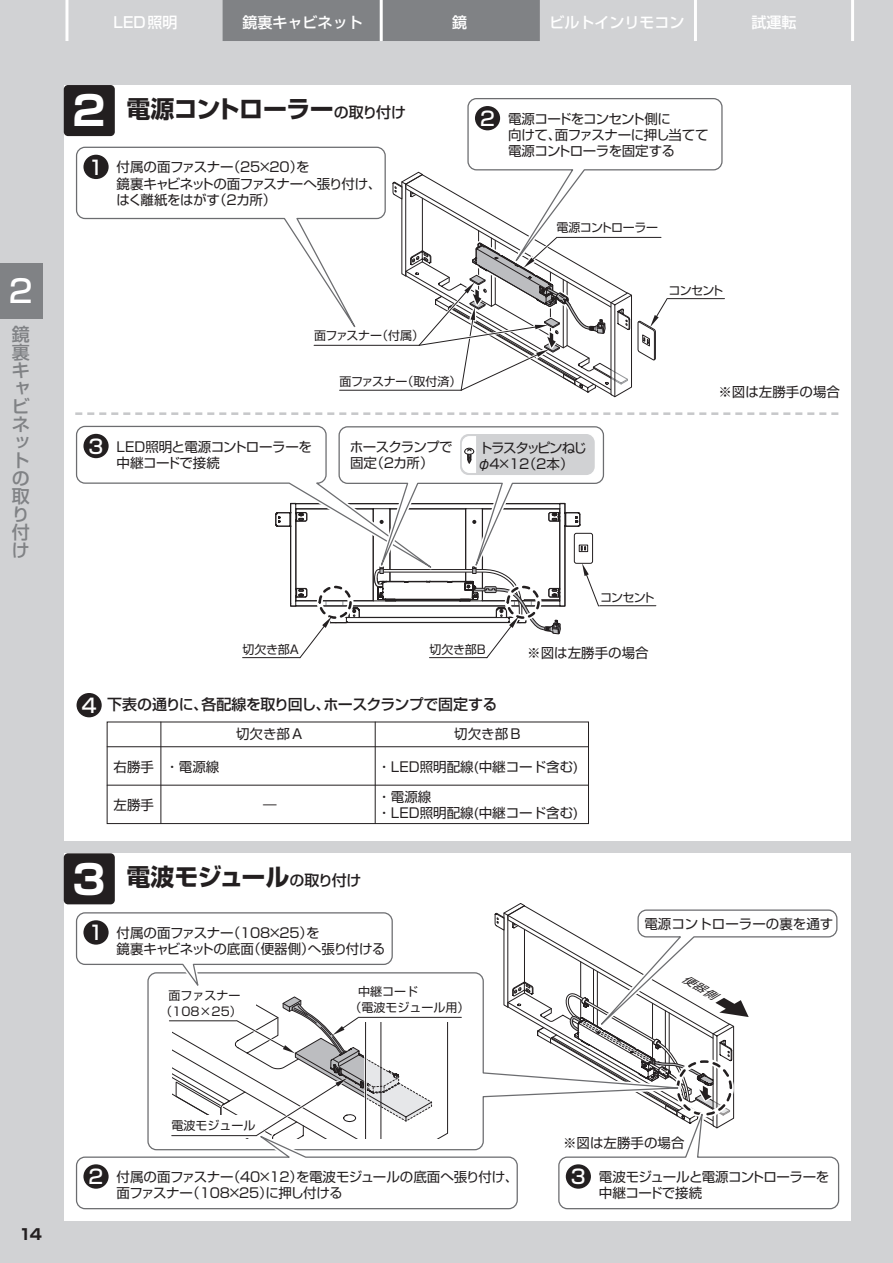
<style>
.page{position:relative;width:893px;height:1263px;background:#d1d2d4}
.page>*{position:absolute;margin:0;border:0;box-sizing:border-box;transform-origin:0 0}
.t1{font:500 31.5px "Shin Go Pro";color:#fff}
.t2{font:700 24px "Shin Go Pro";letter-spacing:-.025em;color:#231f20}
.t3{font:500 19.5px "Shin Go Pro";color:#fff}
.t4{font:500 18px/18px "Shin Go Pro";color:#808285}
.t5{font:500 15px "Shin Go Pro";letter-spacing:-.03em;color:#231f20}
.t6{font:500 15px "Shin Go Pro";color:#fff}
.t7{font:700 15px "Shin Go Pro";color:#231f20}
.t8{font:13.5px/16.2px "Shin Go Pro";letter-spacing:-.025em;color:#231f20}
.t9{font:13.5px/16.5px "Shin Go Pro";color:#231f20}
.t10{font:13.5px/16.2px "Shin Go Pro";letter-spacing:-.11em;color:#231f20}
.t11{font:12px/16.2px "Shin Go Pro";color:#231f20;text-align:center}
.t12{font:12px "Shin Go Pro";letter-spacing:-.035em;color:#231f20}
.s1{font-size:40.5px;color:#fff}
.s2{font-weight:500;font-size:15px}
.s3{font-size:19.5px;color:#fff}
</style>
<div class="page">
<div style="left:64px;top:85px;width:786px;height:755px;background:#fff"></div>
<div style="left:64px;top:853px;width:786px;height:367px;background:#fff"></div>
<div style="left:64px;top:85px;width:51px;height:51px;background:#231f20;border-radius:4px"></div>
<div style="left:64px;top:853px;width:51px;height:51px;background:#231f20;border-radius:4px"></div>
<div style="left:77px;top:693px;width:25px;height:24px;background:#231f20;border-radius:50%"></div>
<svg style="left:77px;top:412px;width:761px;height:3px"></svg>
<svg style="left:75px;top:146px;width:311px;height:200px"></svg>
<div style="left:83px;top:155px;width:26px;height:24px;background:#231f20;border-radius:50%"></div>
<svg style="left:75px;top:425px;width:244px;height:59px"></svg>
<div style="left:83px;top:434px;width:26px;height:24px;background:#231f20;border-radius:50%"></div>
<hr style="left:107px;top:746px;width:481px;height:1px;background:#231f20">
<hr style="left:107px;top:785px;width:481px;height:1px;background:#231f20">
<hr style="left:375px;top:722px;width:1px;height:101px;background:#231f20">
<hr style="left:161px;top:722px;width:1px;height:101px;background:#231f20">
<div style="left:107px;top:722px;width:482px;height:102px;border:1px solid #231f20"></div>
<hr style="left:667px;top:298px;width:57px;height:1px;background:#231f20">
<hr style="left:340px;top:390px;width:121px;height:1px;background:#231f20">
<svg style="left:392px;top:99px;width:330px;height:299px"></svg>
<hr style="left:314px;top:345px;width:105px;height:1px;background:#231f20">
<hr style="left:598px;top:605px;width:58px;height:1px;background:#231f20">
<svg style="left:268px;top:426px;width:337px;height:233px"></svg>
<hr style="left:243px;top:657px;width:57px;height:1px;background:#231f20">
<div style="left:226px;top:0;width:311px;height:41px;background:#808285"></div>
<hr style="left:694px;top:0;width:3px;height:41px;background:#fff">
<hr style="left:851px;top:0;width:3px;height:41px;background:#fff">
<hr style="left:223px;top:0;width:3px;height:41px;background:#808285">
<hr style="left:65px;top:0;width:3px;height:41px;background:#fff">
<hr style="left:380px;top:0;width:3px;height:41px;background:#fff">
<hr style="left:537px;top:0;width:3px;height:41px;background:#808285">
<div style="left:0;top:264px;width:43px;height:55px;background:#808285"></div>
<svg style="left:72px;top:902px;width:768px;height:308px"></svg>
<h1 class="t1" style="left:9px;top:265px;width:25px">2</h1>
<h3 class="t4" style="left:12px;top:323px;width:19px">鏡裏キャビネットの取り付け</h3>
<p class="t6" style="left:114px;top:10px;width:65px">LED照明</p>
<p class="t6" style="left:243px;top:10px;width:121px">鏡裏キャビネット</p>
<p class="t6" style="left:452px;top:10px;width:16px">鏡</p>
<p class="t6" style="left:549px;top:10px;width:136px">ビルトインリモコン</p>
<p class="t6" style="left:751px;top:10px;width:46px">試運転</p>
<h2 class="t2" style="left:73px;top:89px;width:335px"><span class="s1">2</span> 電源コントローラー<span class="s2">の取り付け</span></h2>
<h3 class="t3" style="left:89px;top:151px;width:16px">1</h3>
<p class="t8" style="left:116px;top:158px;width:266px">付属の面ファスナー（２５×２０）を<br>鏡裏キャビネットの面ファスナーへ張り付け、はく離紙をはがす（2カ所）</p>
<p class="t12" style="left:314px;top:326px;width:111px">面ファスナー（付属）</p>
<p class="t12" style="left:340px;top:371px;width:123px">面ファスナー（取付済）</p>
<h3 class="t3" style="left:89px;top:431px;width:16px">3</h3>
<p class="t8" style="left:117px;top:437px;width:197px">LED照明と電源コントローラーを中継コードで接続</p>
<p class="t8" style="left:350px;top:437px;width:105px">ホースクランプで固定（2カ所）</p>
<h3 class="t3" style="left:480px;top:103px;width:16px">2</h3>
<p class="t8" style="left:508px;top:109px;width:202px">電源コードをコンセント側に<br>向けて、面ファスナーに押し当てて電源コントローラを固定する</p>
<p class="t12" style="left:556px;top:218px;width:103px">電源コントローラー</p>
<p class="t11" style="left:669px;top:281px;width:56px">コンセント</p>
<p class="t9" style="left:718px;top:382px;width:123px">※図は左勝手の場合</p>
<p class="t10" style="left:477px;top:438px;width:111px">トラスタッピンねじφ4×12（2本）</p>
<p class="t11" style="left:600px;top:588px;width:56px">コンセント</p>
<p class="t11" style="left:243px;top:640px;width:58px">切欠き部A</p>
<p class="t11" style="left:429px;top:640px;width:58px">切欠き部B</p>
<p class="t9" style="left:527px;top:643px;width:123px">※図は左勝手の場合</p>
<p class="t5" style="left:82px;top:692px;width:417px"><span class="s3">4</span> 下表の通りに、各配線を取り回し、ホースクランプで固定する</p>
<p class="t8" style="left:236px;top:724px;width:68px">切欠き部A</p>
<p class="t8" style="left:454px;top:724px;width:68px">切欠き部B</p>
<p class="t8" style="left:113px;top:757px;width:42px">右勝手</p>
<p class="t8" style="left:113px;top:795px;width:42px">左勝手</p>
<p class="t8" style="left:165px;top:757px;width:55px">・電源線</p>
<p class="t8" style="left:263px;top:795px;width:15px">―</p>
<h2 class="t2" style="left:73px;top:858px;width:290px"><span class="s1">3</span> 電波モジュール<span class="s2">の取り付け</span></h2>
<p class="t9" style="left:377px;top:757px;width:202px">・LED照明配線(中継コード含む)</p>
<p class="t9" style="left:377px;top:787px;width:202px">・電源線<br>・LED照明配線(中継コード含む)</p>
<h3 class="t3" style="left:89px;top:917px;width:16px">1</h3>
<p class="t8" style="left:117px;top:923px;width:270px">付属の面ファスナー（１０８×２５）を<br>鏡裏キャビネットの底面（便器側）へ張り付ける</p>
<p class="t11" style="left:160px;top:985px;width:83px">面ファスナー（108×25）</p>
<p class="t11" style="left:349px;top:981px;width:122px;text-align:left;text-indent:9px">中継コード<br>（電波モジュール用）</p>
<p class="t9" style="left:644px;top:914px;width:190px">電源コントローラーの裏を通す</p>
<p class="t7" style="left:19px;top:1222px;width:24px">14</p>
<p class="t11" style="left:172px;top:1116px;width:85px">電波モジュール</p>
<h3 class="t3" style="left:89px;top:1161px;width:16px">2</h3>
<p class="t8" style="left:117px;top:1167px;width:403px">付属の面ファスナー（４０×１２）を電波モジュールの底面へ張り付け、面ファスナー（１０８×２５）に押し付ける</p>
<p class="t9" style="left:563px;top:1133px;width:123px">※図は左勝手の場合</p>
<h3 class="t3" style="left:571px;top:1161px;width:16px">3</h3>
<p class="t8" style="left:599px;top:1167px;width:232px">電波モジュールと電源コントローラーを中継コードで接続</p>
</div>
